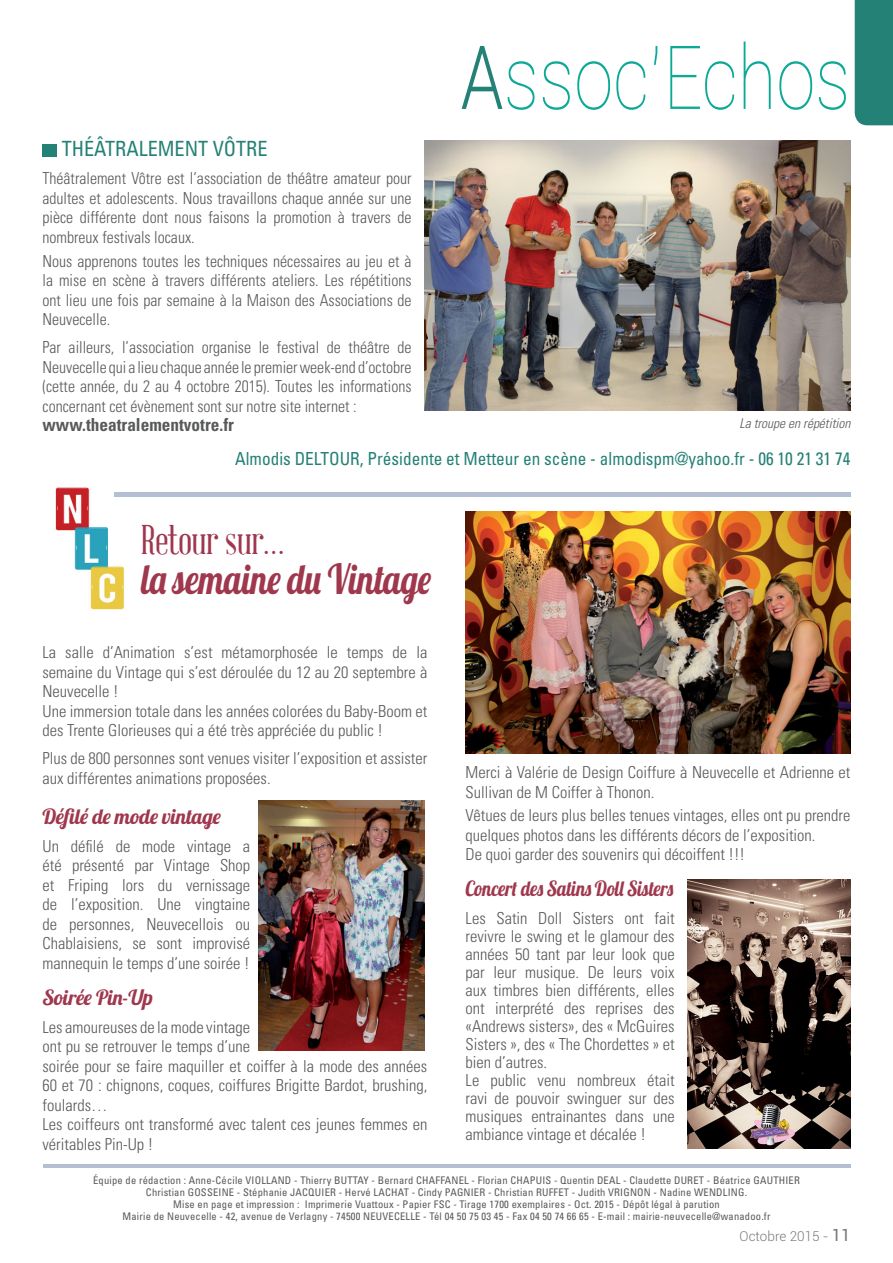
<style>
.page{position:relative;width:893px;height:1263px;background:#fff}
.page>*{position:absolute;margin:0;border:0;box-sizing:border-box;transform-origin:0 0}
.t1{font:100 88.5px "Roboto";color:#0ca996;scale:.8 1}
.t2{font:41.4px "Lobster 1.4";color:#9f374d;scale:.83 1}
.t3{font:40.5px "Abraham Lincoln";letter-spacing:-.01em;color:#9f374d}
.t4{font:21px "Lobster 1.4";letter-spacing:-.01em;color:#9f374d}
.t5{font:21px "Lobster 1.4";letter-spacing:-.01em;color:#9f374d;scale:.88 1}
.t6{font:condensed 21px "Univers LT Std";color:#248176;scale:.96 1}
.t7{font:condensed 18px "Univers LT Std";color:#248176;scale:.96 1}
.t8{font:700 condensed 18px "Univers LT Std";color:#58595b;scale:.96 1}
.t9{font:300 condensed 16.5px/19.5px "Univers LT Std";color:#58595b}
.t10{font:300 condensed 16.5px/19.5px "Univers LT Std";color:#58595b;text-align:justify;scale:.96 1}
.t11{font:italic 300 condensed 13.5px "Univers LT Std";color:#58595b}
.t12{font:300 13.5px "Roboto";color:#77787b}
.t13{font:condensed 10.5px/12px "Univers LT Std";letter-spacing:.02em;color:#58595b;text-align:center}
.s1{font-weight:300;color:#248176}
.s2{font-weight:400;font-size:16.5px}
</style>
<div class="page">
<div style="left:855px;top:0;width:38px;height:125px;background:#248176"></div>
<hr style="left:43px;top:1164px;width:807px;height:4px;background:#b2c0d1">
<img style="left:55px;top:487px;width:89px;height:123px">
<hr style="left:144px;top:492px;width:706px;height:4px;background:#b2c0d1">
<img style="left:115px;top:492px;width:29px;height:4px">
<img style="left:466px;top:511px;width:384px;height:242px">
<img style="left:687px;top:880px;width:164px;height:268px">
<img style="left:259px;top:801px;width:165px;height:250px">
<div style="left:43px;top:144px;width:14px;height:12px;background:#248176"></div>
<img style="left:424px;top:140px;width:426px;height:271px">
<h1 class="t1" style="left:460px;top:27px;width:489px"><span class="s1">A</span>ssoc’Echos</h1>
<p class="t6" style="left:62px;top:140px;width:216px">THÉÂTRALEMENT VÔTRE</p>
<p class="t10" style="left:43px;top:170px;width:386px">Théâtralement Vôtre est l’association de théâtre amateur pour adultes et adolescents. Nous travaillons chaque année sur une pièce différente dont nous faisons la promotion à travers de nombreux festivals locaux.</p>
<p class="t10" style="left:43px;top:252px;width:386px">Nous apprenons toutes les techniques nécessaires au jeu et à la mise en scène à travers différents ateliers. Les répétitions ont lieu une fois par semaine à la Maison des Associations de Neuvecelle.</p>
<p class="t10" style="left:43px;top:338px;width:386px">Par ailleurs, l’association organise le festival de théâtre de Neuvecelle qui a lieu chaque année le premier week-end d’octobre (cette année, du 2 au 4 octobre 2015). Toutes les informations concernant cet évènement sont sur notre site internet :</p>
<p class="t8" style="left:43px;top:417px;width:201px">www.theatralementvotre.fr</p>
<p class="t7" style="left:235px;top:451px;width:642px">Almodis DELTOUR, Présidente et Metteur en scène - almodispm@yahoo.fr - 06 10 21 31 74</p>
<p class="t11" style="left:739px;top:417px;width:112px">La troupe en répétition</p>
<h3 class="t3" style="left:141px;top:524px;width:145px">Retour sur…</h3>
<h2 class="t2" style="left:141px;top:565px;width:351px">la semaine du Vintage</h2>
<p class="t9" style="left:43px;top:644px;width:386px">La salle d’Animation s’est métamorphosée le temps de la semaine du Vintage qui s’est déroulée du 12 au 20 septembre à Neuvecelle !<br>Une immersion totale dans les années colorées du Baby-Boom et des Trente Glorieuses qui a été très appréciée du public !</p>
<p class="t9" style="left:43px;top:750px;width:386px">Plus de 800 personnes sont venues visiter l’exposition et assister aux différentes animations proposées.</p>
<p class="t4" style="left:43px;top:809px;width:180px">Défilé de mode vintage</p>
<p class="t9" style="left:43px;top:837px;width:209px;text-align:justify">Un défilé de mode vintage a été présenté par Vintage Shop et Friping lors du vernissage de l’exposition. Une vingtaine de personnes, Neuvecellois ou Chablaisiens, se sont improvisé mannequin le temps d’une soirée !</p>
<p class="t4" style="left:43px;top:989px;width:112px">Soirée Pin-Up</p>
<p class="t9" style="left:43px;top:1018px;width:386px">Les amoureuses de la mode vintage<br>ont pu se retrouver le temps d’une<br>soirée pour se faire maquiller et coiffer à la mode des années 60 et 70 : chignons, coques, coiffures Brigitte Bardot, brushing, foulards…<br>Les coiffeurs ont transformé avec talent ces jeunes femmes en véritables Pin-Up !</p>
<p class="t9" style="left:466px;top:763px;width:386px">Merci à Valérie de Design Coiffure à Neuvecelle et Adrienne et<br>Sullivan de M Coiffer à Thonon.</p>
<p class="t9" style="left:466px;top:807px;width:386px">Vêtues de leurs plus belles tenues vintages, elles ont pu prendre quelques photos dans les différents décors de l’exposition.<br>De quoi garder des souvenirs qui décoiffent !!!</p>
<p class="t5" style="left:466px;top:881px;width:238px">Concert des Satins Doll Sisters</p>
<p class="t9" style="left:466px;top:910px;width:211px;line-height:18px">Les Satin Doll Sisters ont fait revivre le swing et le glamour des années 50 tant par leur look que par leur musique. De leurs voix aux timbres bien différents, elles ont interprété des reprises des «Andrews sisters», des « McGuires<br>Sisters », des « The Chordettes » et bien d’autres.<br>Le public venu nombreux était ravi de pouvoir swinguer sur des musiques entrainantes dans une ambiance vintage et décalée !</p>
<p class="t13" style="left:93px;top:1175px;width:708px">Équipe de rédaction : Anne-Cécile VIOLLAND - Thierry BUTTAY - Bernard CHAFFANEL - Florian CHAPUIS - Quentin DEAL - Claudette DURET - Béatrice GAUTHIER Christian GOSSEINE - Stéphanie JACQUIER - Hervé LACHAT - Cindy PAGNIER - Christian RUFFET - Judith VRIGNON - Nadine WENDLING.<br>Mise en page et impression : Imprimerie Vuattoux - Papier FSC - Tirage 1700 exemplaires - Oct. 2015 - Dépôt légal à parution<br>Mairie de Neuvecelle - 42, avenue de Verlagny - 74500 NEUVECELLE - Tél 04 50 75 03 45 - Fax 04 50 74 66 65 - E-mail : mairie-neuvecelle@wanadoo.fr</p>
<p class="t12" style="left:740px;top:1229px;width:112px">Octobre 2015 - <span class="s2">11</span></p>
</div>
